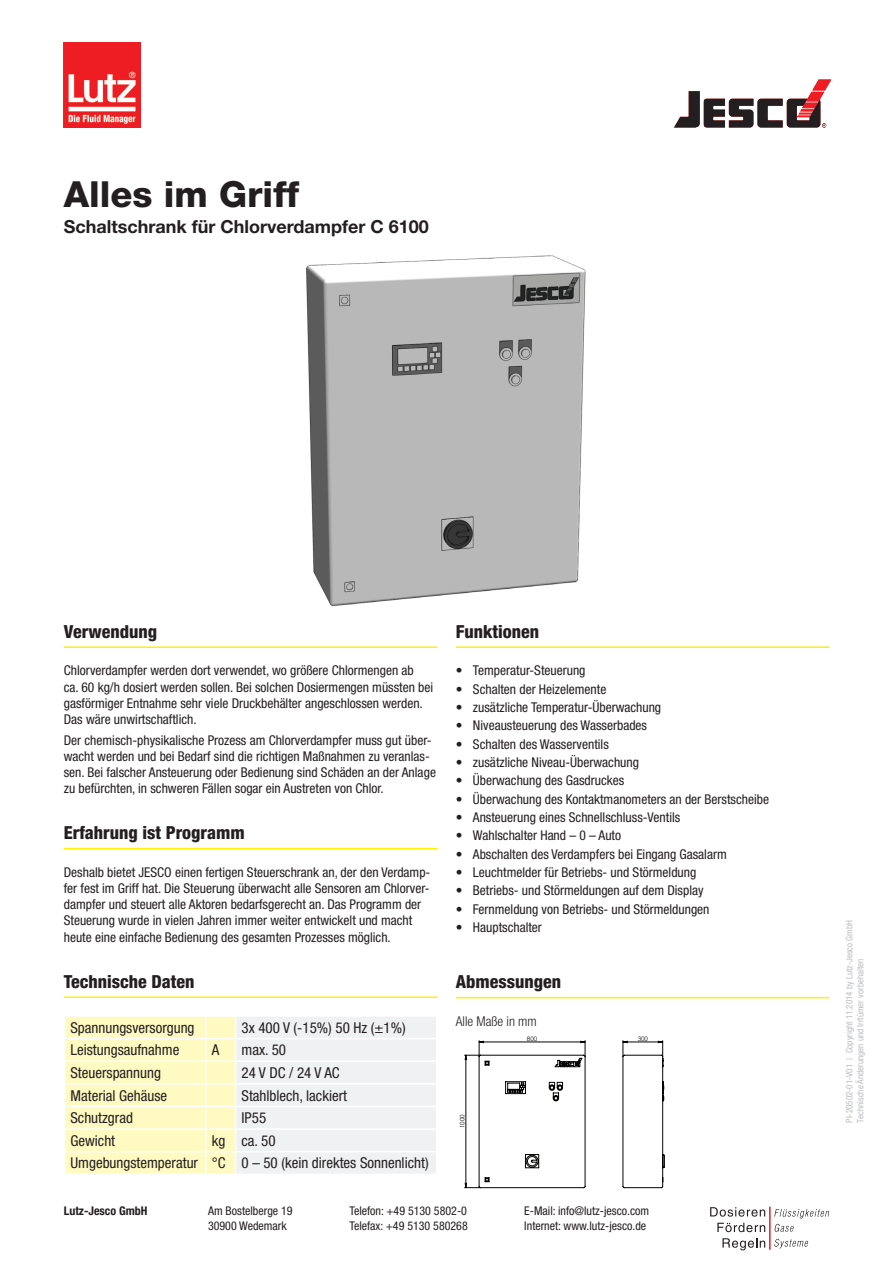
<style>
.page{position:relative;width:893px;height:1263px;background:#fff}
.page>*{position:absolute;margin:0;border:0;box-sizing:border-box;transform-origin:0 0}
.t1{font:800 36px "Helvetica Neue LT Pro";color:#231f20}
.t2{font:800 condensed 18px "Helvetica Neue LT Pro";color:#231f20}
.t3{font:700 18px "Helvetica Neue LT Pro";color:#231f20}
.t4{font:condensed 15px/22.6px "Helvetica Neue LT Pro";color:#231f20}
.t5{font:condensed 13.5px/16.2px "Helvetica Neue LT Pro";color:#231f20}
.t6{font:300 condensed 13.5px "Helvetica Neue LT Pro";color:#231f20}
.t7{font:condensed 12px/14.4px "Helvetica Neue LT Pro";color:#231f20}
.t8{font:700 condensed 12px "Helvetica Neue LT Pro";color:#231f20}
.t9{font:condensed 9px/10.8px "Helvetica Neue LT Pro";color:#bcbdc0}
.t10{font:6.15px "Century Gothic";color:#040503}
.s1{font-weight:800}
</style>
<div class="page">
<svg style="left:674px;top:80px;width:157px;height:48px"></svg>
<img style="left:64px;top:43px;width:76px;height:84px">
<svg style="left:710px;top:1207px;width:55px;height:10px"></svg>
<svg style="left:717px;top:1223px;width:48px;height:9px"></svg>
<svg style="left:722px;top:1238px;width:43px;height:12px"></svg>
<svg style="left:774px;top:1209px;width:55px;height:9px"></svg>
<svg style="left:774px;top:1224px;width:20px;height:8px"></svg>
<svg style="left:774px;top:1239px;width:34px;height:9px"></svg>
<hr style="left:769px;top:1206px;width:2px;height:44px;background:#ee1d23">
<hr style="left:64px;top:646px;width:373px;height:2px;background:#fff101">
<hr style="left:64px;top:848px;width:373px;height:1px;background:#fff101">
<hr style="left:64px;top:996px;width:373px;height:2px;background:#fff101">
<svg style="left:65px;top:1016px;width:371px;height:157px"></svg>
<hr style="left:64px;top:1038px;width:142px;height:1px;background:#fff">
<hr style="left:206px;top:1038px;width:30px;height:1px;background:#fff">
<hr style="left:64px;top:1060px;width:142px;height:2px;background:#fff">
<hr style="left:206px;top:1060px;width:30px;height:2px;background:#fff">
<hr style="left:64px;top:1083px;width:142px;height:1px;background:#fff">
<hr style="left:206px;top:1083px;width:30px;height:1px;background:#fff">
<hr style="left:64px;top:1106px;width:142px;height:1px;background:#fff">
<hr style="left:206px;top:1106px;width:30px;height:1px;background:#fff">
<hr style="left:64px;top:1128px;width:142px;height:2px;background:#fff">
<hr style="left:206px;top:1128px;width:30px;height:2px;background:#fff">
<hr style="left:64px;top:1151px;width:142px;height:1px;background:#fff">
<hr style="left:206px;top:1151px;width:30px;height:1px;background:#fff">
<hr style="left:456px;top:646px;width:373px;height:2px;background:#fff101">
<img style="left:306px;top:255px;width:280px;height:352px">
<hr style="left:456px;top:997px;width:373px;height:1px;background:#fff101">
<svg style="left:464px;top:1040px;width:201px;height:148px"></svg>
<h1 class="t1" style="left:64px;top:173px;width:237px">Alles im Griff</h1>
<h2 class="t3" style="left:64px;top:215px;width:367px">Schaltschrank für Chlorverdampfer C 6100</h2>
<h2 class="t2" style="left:64px;top:620px;width:95px">Verwendung</h2>
<p class="t5" style="left:64px;top:662px;width:371px">Chlorverdampfer werden dort verwendet, wo größere Chlormengen ab<br>ca. 60 kg/h dosiert werden sollen. Bei solchen Dosiermengen müssten bei gasförmiger Entnahme sehr viele Druckbehälter angeschlossen werden.<br>Das wäre unwirtschaftlich.</p>
<p class="t5" style="left:64px;top:731px;width:374px">Der chemisch-physikalische Prozess am Chlorverdampfer muss gut über&shy;wacht werden und bei Bedarf sind die richtigen Maßnahmen zu veranlas&shy;sen. Bei falscher Ansteuerung oder Bedienung sind Schäden an der Anlage zu befürchten, in schweren Fällen sogar ein Austreten von Chlor.</p>
<h2 class="t2" style="left:64px;top:822px;width:182px">Erfahrung ist Programm</h2>
<p class="t5" style="left:64px;top:864px;width:368px">Deshalb bietet JESCO einen fertigen Steuerschrank an, der den Verdamp&shy;fer fest im Griff hat. Die Steuerung überwacht alle Sensoren am Chlorver&shy;dampfer und steuert alle Aktoren bedarfsgerecht an. Das Programm der Steuerung wurde in vielen Jahren immer weiter entwickelt und macht heute eine einfache Bedienung des gesamten Prozesses möglich.</p>
<h2 class="t2" style="left:64px;top:970px;width:132px">Technische Daten</h2>
<p class="t4" style="left:70px;top:1016px;width:126px">Spannungsversorgung</p>
<p class="t4" style="left:242px;top:1016px;width:166px">3x 400 V (-15%) 50 Hz (±1%)</p>
<p class="t4" style="left:70px;top:1038px;width:110px">Leistungsaufnahme</p>
<p class="t4" style="left:212px;top:1038px;width:9px">A</p>
<p class="t4" style="left:242px;top:1038px;width:46px">max. 50</p>
<p class="t4" style="left:70px;top:1061px;width:92px">Steuerspannung</p>
<p class="t4" style="left:242px;top:1061px;width:100px">24 V DC / 24 V AC</p>
<p class="t4" style="left:70px;top:1084px;width:98px">Material Gehäuse</p>
<p class="t4" style="left:242px;top:1084px;width:107px">Stahlblech, lackiert</p>
<p class="t4" style="left:70px;top:1106px;width:64px">Schutzgrad</p>
<p class="t4" style="left:242px;top:1106px;width:26px">IP55</p>
<p class="t4" style="left:70px;top:1129px;width:46px">Gewicht</p>
<p class="t4" style="left:70px;top:1129px;width:360px;text-indent:141px">kg ca. 50<br>Umgebungstemperatur °C 0 – 50 (kein direktes Sonnenlicht)</p>
<h2 class="t2" style="left:456px;top:620px;width:85px">Funktionen</h2>
<p class="t5" style="left:456px;top:662px;width:131px"><span class="s1">•</span> Temperatur-Steuerung</p>
<p class="t5" style="left:456px;top:681px;width:152px"><span class="s1">•</span> Schalten der Heizelemente</p>
<p class="t5" style="left:456px;top:699px;width:207px"><span class="s1">•</span> zusätzliche Temperatur-Überwachung</p>
<p class="t5" style="left:456px;top:717px;width:193px"><span class="s1">•</span> Niveausteuerung des Wasserbades</p>
<p class="t5" style="left:456px;top:736px;width:154px"><span class="s1">•</span> Schalten des Wasserventils</p>
<p class="t5" style="left:456px;top:754px;width:185px"><span class="s1">•</span> zusätzliche Niveau-Überwachung</p>
<p class="t5" style="left:456px;top:772px;width:170px"><span class="s1">•</span> Überwachung des Gasdruckes</p>
<p class="t5" style="left:456px;top:791px;width:315px"><span class="s1">•</span> Überwachung des Kontaktmanometers an der Berstscheibe</p>
<p class="t5" style="left:456px;top:809px;width:226px"><span class="s1">•</span> Ansteuerung eines Schnellschluss-Ventils</p>
<p class="t5" style="left:456px;top:827px;width:167px"><span class="s1">•</span> Wahlschalter Hand – 0 – Auto</p>
<p class="t5" style="left:456px;top:846px;width:272px"><span class="s1">•</span> Abschalten des Verdampfers bei Eingang Gasalarm</p>
<p class="t5" style="left:456px;top:864px;width:242px"><span class="s1">•</span> Leuchtmelder für Betriebs- und Störmeldung</p>
<p class="t5" style="left:456px;top:882px;width:249px"><span class="s1">•</span> Betriebs- und Störmeldungen auf dem Display</p>
<p class="t5" style="left:456px;top:900px;width:255px"><span class="s1">•</span> Fernmeldung von Betriebs- und Störmeldungen</p>
<p class="t5" style="left:456px;top:919px;width:87px"><span class="s1">•</span> Hauptschalter</p>
<h2 class="t2" style="left:456px;top:971px;width:107px">Abmessungen</h2>
<p class="t6" style="left:456px;top:1013px;width:82px">Alle Maße in mm</p>
<p class="t10" style="left:527px;top:1034px;width:12px">800</p>
<p class="t10" style="left:458px;top:1128px;width:15px;rotate:-90deg">1000</p>
<p class="t10" style="left:638px;top:1034px;width:12px">300</p>
<p class="t8" style="left:64px;top:1204px;width:85px">Lutz-Jesco GmbH</p>
<p class="t7" style="left:208px;top:1203px;width:86px">Am Bostelberge 19<br>30900 Wedemark</p>
<p class="t7" style="left:349px;top:1203px;width:120px">Telefon: +49 5130 5802-0<br>Telefax: +49 5130 580268</p>
<p class="t7" style="left:524px;top:1203px;width:126px">E-Mail: info@lutz-jesco.com<br>Internet: www.lutz-jesco.de</p>
<p class="t9" style="left:844px;top:1123px;width:204px;rotate:-90deg">PI-20502-01-V01 | Copyright 11.2014 by Lutz-Jesco GmbH<br>Technische Änderungen und Irrtümer vorbehalten</p>
</div>
